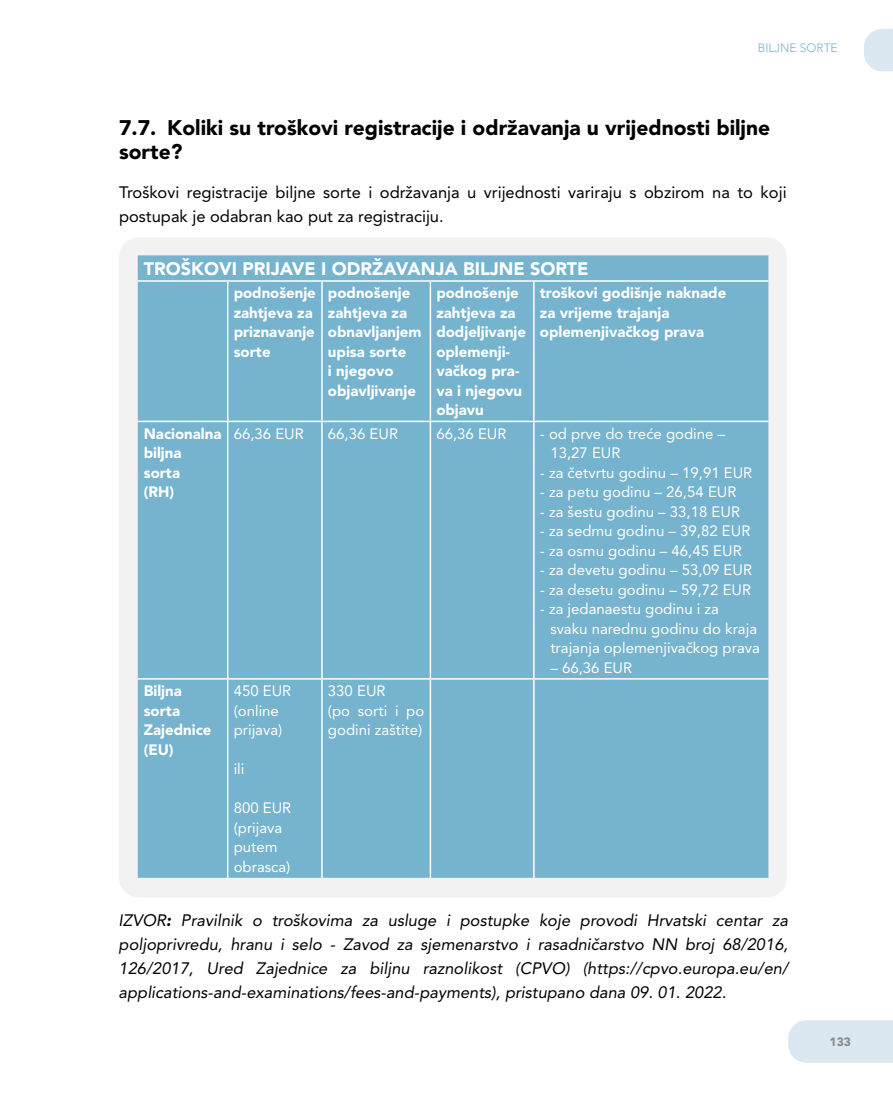
<style>
.page{position:relative;width:893px;height:1106px;background:#fff}
.page>*{position:absolute;margin:0;border:0;box-sizing:border-box;transform-origin:0 0}
.t1{font:900 21px/24px "Avenir LT Pro";color:#000}
.t2{font:900 18px "Avenir LT Pro";color:#fff}
.t3{font:italic 16.5px/24px "Avenir LT Pro";color:#000;text-align:justify}
.t4{font:16.5px/24px "Avenir LT Pro";color:#000}
.t5{font:15px/19.5px "Avenir LT Pro";color:#fff}
.t6{font:900 15px/19.5px "Avenir LT Pro";color:#fff}
.t7{font:300 12px "Avenir LT Pro";color:#75b3ce}
.t8{font:900 12px "Avenir LT Pro";color:#878787}
.s1{font-weight:900}
</style>
<div class="page">
<div style="left:788px;top:1020px;width:105px;height:42px;background:#dbe8f1"></div>
<svg style="left:864px;top:29px;width:29px;height:42px"></svg>
<div style="left:119px;top:237px;width:668px;height:660px;background:#f2f2f2;border-radius:21px"></div>
<div style="left:138px;top:255px;width:630px;height:622px;background:#75b3ce"></div>
<hr style="left:138px;top:280px;width:90px;height:2px;background:#fff">
<hr style="left:228px;top:280px;width:94px;height:2px;background:#fff">
<hr style="left:227px;top:282px;width:1px;height:138px;background:#fff">
<hr style="left:322px;top:280px;width:108px;height:2px;background:#fff">
<hr style="left:321px;top:282px;width:2px;height:138px;background:#fff">
<hr style="left:430px;top:280px;width:104px;height:2px;background:#fff">
<hr style="left:430px;top:282px;width:1px;height:138px;background:#fff">
<hr style="left:534px;top:280px;width:234px;height:2px;background:#fff">
<hr style="left:533px;top:282px;width:2px;height:138px;background:#fff">
<hr style="left:138px;top:420px;width:90px;height:2px;background:#fff">
<hr style="left:228px;top:420px;width:94px;height:2px;background:#fff">
<hr style="left:227px;top:422px;width:1px;height:256px;background:#fff">
<hr style="left:322px;top:420px;width:108px;height:2px;background:#fff">
<hr style="left:321px;top:422px;width:2px;height:256px;background:#fff">
<hr style="left:430px;top:420px;width:104px;height:2px;background:#fff">
<hr style="left:430px;top:422px;width:1px;height:256px;background:#fff">
<hr style="left:534px;top:420px;width:234px;height:2px;background:#fff">
<hr style="left:533px;top:422px;width:2px;height:256px;background:#fff">
<hr style="left:138px;top:678px;width:90px;height:1px;background:#fff">
<hr style="left:228px;top:678px;width:94px;height:1px;background:#fff">
<hr style="left:227px;top:679px;width:1px;height:198px;background:#fff">
<hr style="left:322px;top:678px;width:108px;height:1px;background:#fff">
<hr style="left:321px;top:679px;width:2px;height:198px;background:#fff">
<hr style="left:430px;top:678px;width:104px;height:1px;background:#fff">
<hr style="left:430px;top:679px;width:1px;height:198px;background:#fff">
<hr style="left:534px;top:678px;width:234px;height:1px;background:#fff">
<hr style="left:533px;top:679px;width:2px;height:198px;background:#fff">
<p class="t7" style="left:758px;top:40px;width:81px">BILJNE SORTE</p>
<h1 class="t1" style="left:119px;top:116px;width:653px">7.7. Koliki su troškovi registracije i održavanja u vrijednosti biljne sorte?</h1>
<p class="t4" style="left:119px;top:180px;width:669px">Troškovi registracije biljne sorte i održavanja u vrijednosti variraju s obzirom na to koji postupak je odabran kao put za registraciju.</p>
<p class="t2" style="left:144px;top:258px;width:446px">TROŠKOVI PRIJAVE I ODRŽAVANJA BILJNE SORTE</p>
<p class="t6" style="left:234px;top:283px;width:84px">podnošenje zahtjeva za priznavanje sorte</p>
<p class="t6" style="left:328px;top:283px;width:95px">podnošenje zahtjeva za obnavljanjem upisa sorte<br>i njegovo objavljivanje</p>
<p class="t6" style="left:436px;top:283px;width:91px">podnošenje zahtjeva za dodjeljivanje oplemenji&shy;vačkog pra&shy;va i njegovu objavu</p>
<p class="t6" style="left:540px;top:283px;width:188px">troškovi godišnje naknade za vrijeme trajanja oplemenjivačkog prava</p>
<p class="t6" style="left:144px;top:424px;width:79px">Nacionalna biljna sorta<br>(RH)</p>
<p class="t5" style="left:234px;top:424px;width:72px">66,36 EUR</p>
<p class="t5" style="left:328px;top:424px;width:72px">66,36 EUR</p>
<p class="t5" style="left:436px;top:424px;width:72px">66,36 EUR</p>
<p class="t5" style="left:550px;top:424px;width:176px;text-indent:-10px">- od prve do treće godine –<br>13,27 EUR</p>
<p class="t5" style="left:540px;top:463px;width:214px">- za četvrtu godinu – 19,91 EUR</p>
<p class="t5" style="left:540px;top:482px;width:198px">- za petu godinu – 26,54 EUR</p>
<p class="t5" style="left:540px;top:502px;width:202px">- za šestu godinu – 33,18 EUR</p>
<p class="t5" style="left:540px;top:521px;width:212px">- za sedmu godinu – 39,82 EUR</p>
<p class="t5" style="left:540px;top:541px;width:204px">- za osmu godinu – 46,45 EUR</p>
<p class="t5" style="left:540px;top:560px;width:214px">- za devetu godinu – 53,09 EUR</p>
<p class="t5" style="left:540px;top:580px;width:213px">- za desetu godinu – 59,72 EUR</p>
<p class="t5" style="left:550px;top:599px;width:211px;text-indent:-10px">- za jedanaestu godinu i za svaku narednu godinu do kraja trajanja oplemenjivačkog prava</p>
<p class="t5" style="left:550px;top:658px;width:83px">– 66,36 EUR</p>
<p class="t6" style="left:144px;top:681px;width:69px">Biljna sorta<br>Zajednice (EU)</p>
<p class="t5" style="left:234px;top:681px;width:59px">450 EUR (online prijava)</p>
<p class="t5" style="left:234px;top:759px;width:12px">ili</p>
<p class="t5" style="left:234px;top:798px;width:59px">800 EUR (prijava putem obrasca)</p>
<p class="t5" style="left:328px;top:681px;width:98px">330 EUR<br>(po sorti i po godini zaštite)</p>
<p class="t3" style="left:119px;top:908px;width:671px">IZVOR<span class="s1">:</span> Pravilnik o troškovima za usluge i postupke koje provodi Hrvatski centar za poljoprivredu, hranu i selo - Zavod za sjemenarstvo i rasadničarstvo NN broj 68/2016, 126/2017, Ured Zajednice za biljnu raznolikost (CPVO) (https://cpvo.europa.eu/en/ applications-and-examinations/fees-and-payments), pristupano dana 09. 01. 2022.</p>
<p class="t8" style="left:830px;top:1034px;width:23px">133</p>
</div>
